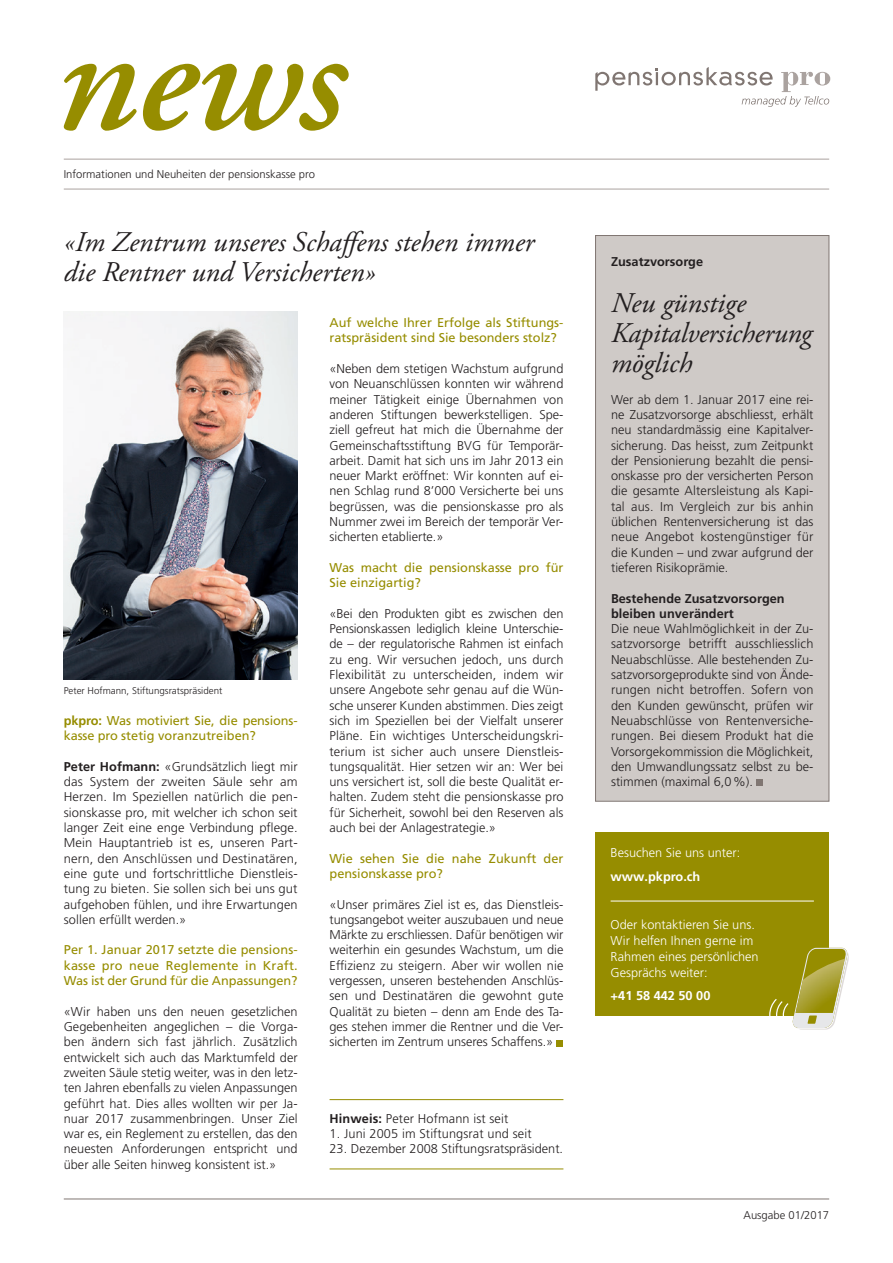
<style>
.page{position:relative;width:893px;height:1263px;background:#fff}
.page>*{position:absolute;margin:0;border:0;box-sizing:border-box;transform-origin:0 0}
.t1{font:italic 28.5px/30px "Adobe Garamond Pro";color:#231f20}
.t2{font:300 12.75px/15.3px "Frutiger LT Pro";color:#231f20;text-align:justify}
.t3{font:12.75px/15.3px "Frutiger LT Pro";color:#968d00}
.t4{font:300 12.75px/15.8px "Frutiger LT Pro";color:#fff}
.t5{font:700 12.75px/15.3px "Frutiger LT Pro";color:#231f20}
.t6{font:700 12.75px "Frutiger LT Pro";color:#fff}
.t7{font:300 11.25px "Frutiger LT Pro";color:#231f20}
.t8{font:300 9.75px "Frutiger LT Pro";color:#231f20}
.s1{font-weight:700}
</style>
<div class="page">
<hr style="left:64px;top:1199px;width:765px;height:1px;background:#807672">
<hr style="left:64px;top:189px;width:765px;height:1px;background:#aaa29f">
<hr style="left:64px;top:159px;width:765px;height:1px;background:#aaa29f">
<svg style="left:595px;top:67px;width:235px;height:40px"></svg>
<svg style="left:63px;top:64px;width:74px;height:67px"></svg>
<svg style="left:143px;top:64px;width:206px;height:67px"></svg>
<svg style="left:557px;top:1040px;width:6px;height:6px"></svg>
<div style="left:595px;top:832px;width:234px;height:184px;background:#968d00"></div>
<hr style="left:611px;top:901px;width:203px;height:1px;background:#fff">
<svg style="left:769px;top:948px;width:80px;height:82px"></svg>
<hr style="left:330px;top:1099px;width:233px;height:1px;background:#968d00">
<hr style="left:330px;top:1169px;width:233px;height:1px;background:#968d00">
<div style="left:596px;top:235px;width:233px;height:566px;background:#cfcac7"></div>
<div style="left:756px;top:780px;width:7px;height:6px;background:#807672"></div>
<div style="left:595px;top:235px;width:234px;height:566px;border:1px solid #807672"></div>
<img style="left:64px;top:312px;width:234px;height:367px">
<p class="t7" style="left:64px;top:168px;width:253px">Informationen und Neuheiten der pensionskasse pro</p>
<h1 class="t1" style="left:64px;top:227px;width:472px">«Im Zentrum unseres Schaffens stehen immer die Rentner und Versicherten»</h1>
<p class="t8" style="left:64px;top:685px;width:160px">Peter Hofmann, Stiftungsratspräsident</p>
<p class="t3" style="left:64px;top:713px;width:235px"><span class="s1">pkpro:</span> Was motiviert Sie, die pensions&shy;kasse pro stetig voranzutreiben?</p>
<p class="t2" style="left:64px;top:759px;width:235px"><span class="s1">Peter Hofmann:</span> «Grundsätzlich liegt mir das System der zweiten Säule sehr am Herzen. Im Speziellen natürlich die pen&shy;sionskasse pro, mit welcher ich schon seit langer Zeit eine enge Verbindung pflege.<br>Mein Hauptantrieb ist es, unseren Part&shy;nern, den Anschlüssen und Destinatären, eine gute und fortschrittliche Dienstleis&shy;tung zu bieten. Sie sollen sich bei uns gut aufgehoben fühlen, und ihre Erwartungen sollen erfüllt werden.»</p>
<p class="t3" style="left:64px;top:942px;width:235px;text-align:justify">Per 1. Januar 2017 setzte die pensions&shy;kasse pro neue Reglemente in Kraft.<br>Was ist der Grund für die Anpassungen?</p>
<p class="t2" style="left:64px;top:1004px;width:235px">«Wir haben uns den neuen gesetzlichen Gegebenheiten angeglichen – die Vorga&shy;ben ändern sich fast jährlich. Zusätzlich entwickelt sich auch das Marktumfeld der zweiten Säule stetig weiter, was in den letz&shy;ten Jahren ebenfalls zu vielen Anpassungen geführt hat. Dies alles wollten wir per Ja&shy;nuar 2017 zusammenbringen. Unser Ziel war es, ein Reglement zu erstellen, das den neuesten Anforderungen entspricht und über alle Seiten hinweg konsistent ist.»</p>
<p class="t3" style="left:330px;top:315px;width:235px">Auf welche Ihrer Erfolge als Stiftungs&shy;ratspräsident sind Sie besonders stolz?</p>
<p class="t2" style="left:330px;top:361px;width:235px">«Neben dem stetigen Wachstum aufgrund von Neuanschlüssen konnten wir während meiner Tätigkeit einige Übernahmen von anderen Stiftungen bewerkstelligen. Spe&shy;ziell gefreut hat mich die Übernahme der Gemeinschaftsstiftung BVG für Temporär&shy;arbeit. Damit hat sich uns im Jahr 2013 ein neuer Markt eröffnet: Wir konnten auf ei&shy;nen Schlag rund 8’000 Versicherte bei uns begrüssen, was die pensionskasse pro als Nummer zwei im Bereich der temporär Ver&shy;sicherten etablierte.»</p>
<p class="t3" style="left:330px;top:560px;width:235px">Was macht die pensionskasse pro für<br>Sie einzigartig?</p>
<p class="t2" style="left:330px;top:606px;width:235px">«Bei den Produkten gibt es zwischen den Pensionskassen lediglich kleine Unterschie&shy;de – der regulatorische Rahmen ist einfach zu eng. Wir versuchen jedoch, uns durch Flexibilität zu unterscheiden, indem wir unsere Angebote sehr genau auf die Wün&shy;sche unserer Kunden abstimmen. Dies zeigt sich im Speziellen bei der Vielfalt unserer Pläne. Ein wichtiges Unterscheidungskri&shy;terium ist sicher auch unsere Dienstleis&shy;tungsqualität. Hier setzen wir an: Wer bei uns versichert ist, soll die beste Qualität er&shy;halten. Zudem steht die pensionskasse pro für Sicherheit, sowohl bei den Reserven als auch bei der Anlagestrategie.»</p>
<p class="t3" style="left:330px;top:851px;width:235px">Wie sehen Sie die nahe Zukunft der pensionskasse pro?</p>
<p class="t2" style="left:330px;top:897px;width:235px">«Unser primäres Ziel ist es, das Dienstleis&shy;tungsangebot weiter auszubauen und neue Märkte zu erschliessen. Dafür benötigen wir weiterhin ein gesundes Wachstum, um die Effizienz zu steigern. Aber wir wollen nie vergessen, unseren bestehenden Anschlüs&shy;sen und Destinatären die gewohnt gute Qualität zu bieten – denn am Ende des Ta&shy;ges stehen immer die Rentner und die Ver&shy;sicherten im Zentrum unseres Schaffens.»</p>
<p class="t2" style="left:330px;top:1111px;width:180px"><span class="s1">Hinweis:</span> Peter Hofmann ist seit</p>
<p class="t2" style="left:330px;top:1126px;width:204px">1. Juni 2005 im Stiftungsrat und seit</p>
<p class="t2" style="left:330px;top:1141px;width:235px">23. Dezember 2008 Stiftungsratspräsident.</p>
<p class="t5" style="left:611px;top:254px;width:94px">Zusatzvorsorge</p>
<h1 class="t1" style="left:611px;top:289px;width:202px">Neu günstige<br>Kapitalversicherung möglich</h1>
<p class="t2" style="left:611px;top:392px;width:204px">Wer ab dem 1. Januar 2017 eine rei&shy;ne Zusatzvorsorge abschliesst, erhält neu standardmässig eine Kapitalver&shy;sicherung. Das heisst, zum Zeitpunkt der Pensionierung bezahlt die pensi&shy;onskasse pro der versicherten Person die gesamte Altersleistung als Kapi&shy;tal aus. Im Vergleich zur bis anhin üblichen Rentenversicherung ist das neue Angebot kostengünstiger für die Kunden – und zwar aufgrund der tieferen Risikoprämie.</p>
<p class="t5" style="left:611px;top:590px;width:175px">Bestehende Zusatzvorsorgen bleiben unverändert</p>
<p class="t2" style="left:611px;top:621px;width:204px">Die neue Wahlmöglichkeit in der Zu&shy;satzvorsorge betrifft ausschliesslich Neuabschlüsse. Alle bestehenden Zu&shy;satzvorsorgeprodukte sind von Ände&shy;rungen nicht betroffen. Sofern von den Kunden gewünscht, prüfen wir Neuabschlüsse von Rentenversiche&shy;rungen. Bei diesem Produkt hat die Vorsorgekommission die Möglichkeit, den Umwandlungssatz selbst zu be&shy;stimmen (maximal 6,0%).</p>
<p class="t4" style="left:611px;top:845px;width:131px">Besuchen Sie uns unter:</p>
<p class="t6" style="left:611px;top:869px;width:91px">www.pkpro.ch</p>
<p class="t4" style="left:611px;top:917px;width:150px">Oder kontaktieren Sie uns.<br>Wir helfen Ihnen gerne im<br>Rahmen eines persönlichen<br>Gesprächs weiter:</p>
<p class="t6" style="left:611px;top:988px;width:101px">+41 58 442 50 00</p>
<p class="t7" style="left:743px;top:1208px;width:87px">Ausgabe 01/2017</p>
</div>
